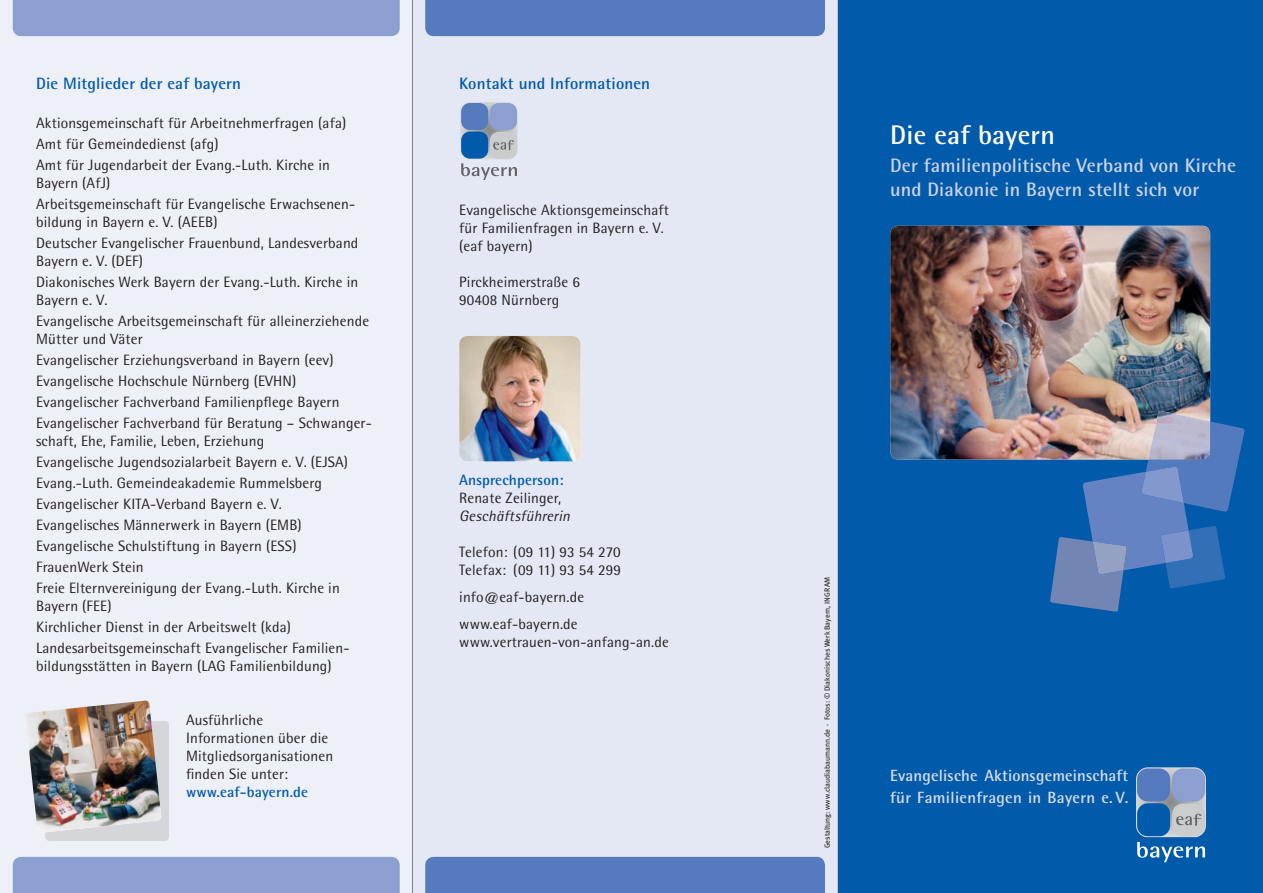
<style>
.page{position:relative;width:1263px;height:893px;background:#fff}
.page>*{position:absolute;margin:0;border:0;box-sizing:border-box;transform-origin:0 0}
.t1{font:700 27px "Agfa Rotis Semisans";letter-spacing:.01em;color:#fff}
.t2{font:700 19.5px/24px "Agfa Rotis Semisans";letter-spacing:.01em;color:#ccd3ea}
.t3{font:700 16.5px "Agfa Rotis Semisans";letter-spacing:.01em;color:#015aaa}
.t4{font:700 16.2px/22.2px "Agfa Rotis Semisans";letter-spacing:.01em;color:#d8ddef}
.t5{font:15px/21px "Agfa Rotis Semisans";letter-spacing:.01em;color:#231f20}
.t6{font:700 15px "Agfa Rotis Semisans";letter-spacing:.01em;color:#015aaa}
.t7{font:italic 15px "Agfa Rotis Semisans";letter-spacing:.01em;color:#231f20}
.t8{font:7.5px "Meta";color:#231f20}
</style>
<div class="page">
<div style="left:0;top:0;width:412px;height:893px;background:#eef0f8"></div>
<div style="left:412px;top:0;width:426px;height:893px;background:#e4e8f4"></div>
<hr style="left:412px;top:0;width:1px;height:893px;background:#808285">
<img style="left:460px;top:102px;width:58px;height:57px">
<div style="left:490px;top:103px;width:27px;height:27px;background:#8b9fd1;border-radius:9px"></div>
<div style="left:490px;top:132px;width:27px;height:27px;background:#cbccce;border-radius:9px"></div>
<div style="left:461px;top:103px;width:27px;height:27px;background:#557bbe;border-radius:9px"></div>
<svg style="left:493px;top:140px;width:21px;height:10px"></svg>
<div style="left:461px;top:132px;width:27px;height:27px;background:#015aaa;border-radius:9px"></div>
<svg style="left:461px;top:163px;width:56px;height:17px"></svg>
<img style="left:459px;top:336px;width:121px;height:125px">
<div style="left:425px;top:857px;width:400px;height:36px;background:#557bbe"></div>
<div style="left:13px;top:857px;width:387px;height:36px;background:#8b9fd1"></div>
<div style="left:425px;top:0;width:400px;height:36px;background:#557bbe"></div>
<div style="left:13px;top:0;width:387px;height:36px;background:#8b9fd1"></div>
<div style="left:838px;top:0;width:425px;height:893px;background:#015aaa"></div>
<img style="left:1136px;top:767px;width:70px;height:70px">
<div style="left:1172px;top:768px;width:33px;height:33px;background:#8b9fd1;border-radius:11px"></div>
<div style="left:1172px;top:803px;width:33px;height:33px;background:#cbccce;border-radius:11px"></div>
<div style="left:1137px;top:768px;width:33px;height:33px;background:#557bbe;border-radius:11px"></div>
<svg style="left:1176px;top:814px;width:25px;height:12px"></svg>
<div style="left:1137px;top:803px;width:33px;height:33px;background:#015aaa;border-radius:11px"></div>
<svg style="left:1137px;top:842px;width:68px;height:20px"></svg>
<div style="left:45px;top:721px;width:124px;height:120px;background:#d5d6da;border-radius:4px"></div>
<img style="left:26px;top:701px;width:135px;height:132px">
<img style="left:890px;top:226px;width:320px;height:233px">
<img style="left:1148px;top:411px;width:62px;height:10px">
<svg style="left:1050px;top:421px;width:195px;height:191px"></svg>
<p class="t3" style="left:36px;top:73px;width:206px">Die Mitglieder der eaf bayern</p>
<p class="t5" style="left:36px;top:112px;width:312px">Aktionsgemeinschaft für Arbeitnehmerfragen (afa)<br>Amt für Gemeindedienst (afg)<br>Amt für Jugendarbeit der Evang.-Luth. Kirche in</p>
<p class="t5" style="left:36px;top:172px;width:321px">Bayern (AfJ)<br>Arbeitsgemeinschaft für Evangelische Erwachsenen-</p>
<p class="t5" style="left:36px;top:211px;width:324px">bildung in Bayern e. V. (AEEB)<br>Deutscher Evangelischer Frauenbund, Landesverband</p>
<p class="t5" style="left:36px;top:250px;width:324px">Bayern e. V. (DEF)<br>Diakonisches Werk Bayern der Evang.-Luth. Kirche in</p>
<p class="t5" style="left:36px;top:289px;width:334px">Bayern e. V.<br>Evangelische Arbeitsgemeinschaft für alleinerziehende</p>
<p class="t5" style="left:36px;top:328px;width:337px">Mütter und Väter<br>Evangelischer Erziehungsverband in Bayern (eev)<br>Evangelische Hochschule Nürnberg (EVHN)<br>Evangelischer Fachverband Familienpflege Bayern Evangelischer Fachverband für Beratung – Schwanger-</p>
<p class="t5" style="left:36px;top:430px;width:313px">schaft, Ehe, Familie, Leben, Erziehung<br>Evangelische Jugendsozialarbeit Bayern e. V. (EJSA)<br>Evang.-Luth. Gemeindeakademie Rummelsberg Evangelischer KITA-Verband Bayern e. V.<br>Evangelisches Männerwerk in Bayern (EMB)<br>Evangelische Schulstiftung in Bayern (ESS)<br>FrauenWerk Stein<br>Freie Elternvereinigung der Evang.-Luth. Kirche in</p>
<p class="t5" style="left:36px;top:595px;width:315px">Bayern (FEE)<br>Kirchlicher Dienst in der Arbeitswelt (kda)<br>Landesarbeitsgemeinschaft Evangelischer Familien-</p>
<p class="t5" style="left:36px;top:655px;width:297px">bildungsstätten in Bayern (LAG Familienbildung)</p>
<p class="t5" style="left:186px;top:711px;width:149px;line-height:18px">Ausführliche<br>Informationen über die<br>Mitgliedsorganisationen finden Sie unter:</p>
<p class="t6" style="left:186px;top:783px;width:123px">www.eaf-bayern.de</p>
<p class="t3" style="left:459px;top:73px;width:192px">Kontakt und Informationen</p>
<p class="t5" style="left:459px;top:201px;width:211px;line-height:18px">Evangelische Aktionsgemeinschaft für Familienfragen in Bayern e. V. (eaf bayern)</p>
<p class="t5" style="left:459px;top:273px;width:122px;line-height:18px">Pirckheimerstraße 6<br>90408 Nürnberg</p>
<p class="t6" style="left:459px;top:471px;width:106px">Ansprechperson:</p>
<p class="t5" style="left:459px;top:487px;width:103px">Renate Zeilinger,</p>
<p class="t7" style="left:459px;top:507px;width:112px">Geschäftsführerin</p>
<p class="t5" style="left:459px;top:543px;width:163px;line-height:18px">Telefon: (09 11) 93 54 270<br>Telefax: (09 11) 93 54 299</p>
<p class="t5" style="left:459px;top:583px;width:126px;line-height:27px">info@eaf-bayern.de www.eaf-bayern.de</p>
<p class="t5" style="left:459px;top:631px;width:211px">www.vertrauen-von-anfang-an.de</p>
<h1 class="t1" style="left:890px;top:118px;width:166px">Die eaf bayern</h1>
<h2 class="t2" style="left:890px;top:153px;width:347px">Der familienpolitische Verband von Kirche und Diakonie in Bayern stellt sich vor</h2>
<p class="t8" style="left:823px;top:848px;width:273px;rotate:-90deg">Gestaltung: www.claudiabaumann.de · Fotos: © Diakonisches Werk Bayern, INGRAM</p>
<p class="t4" style="left:890px;top:764px;width:240px">Evangelische Aktionsgemeinschaft für Familienfragen in Bayern e. V.</p>
</div>
